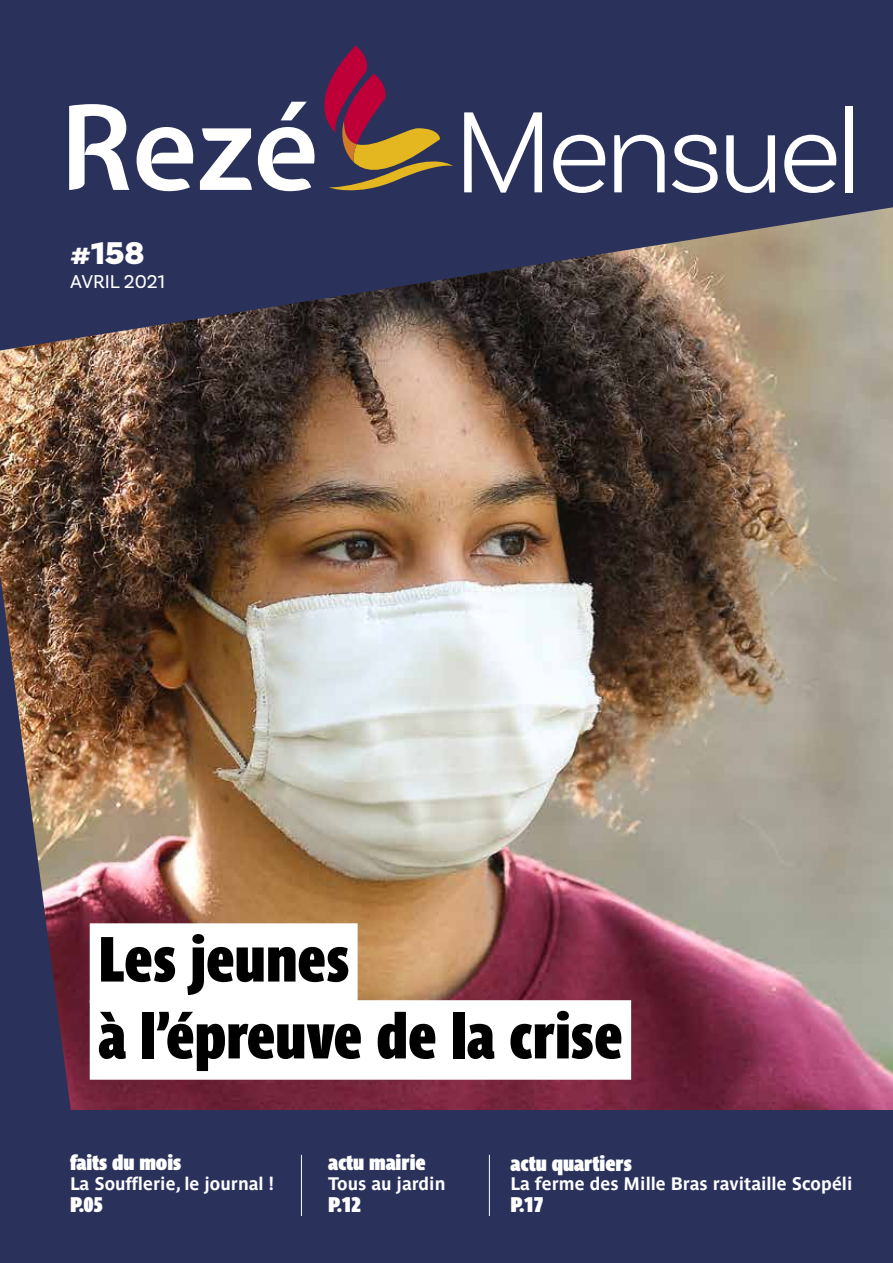
<style>
.page{position:relative;width:893px;height:1263px;background:#fff}
.page>*{position:absolute;margin:0;border:0;box-sizing:border-box;transform-origin:0 0}
.t1{font:300 121.8px "Basic Sans";letter-spacing:-.05em;color:#fff}
.TITRE{font:63px "Parisine Std Comp Sombre";color:#000}
.t2{font:900 33px "Basic Sans";color:#fff}
.SURTITRE-_appel{font:700 21px "Parisine Std Comp Sombre";color:#fff}
.PAGE_-_appel{font:700 21px "Parisine Std Comp Sombre";color:#fff}
.t3{font:19.5px "Basic Sans";color:#fff}
.TEXTE_COURANT_-_appe{font:700 18px "Parisine Std";color:#fff}
</style>
<div class="page">
<img style="left:0;top:0;width:893px;height:1263px">
<div style="left:90px;top:923px;width:268px;height:80px;background:#fff"></div>
<div style="left:90px;top:1000px;width:541px;height:80px;background:#fff"></div>
<svg style="left:69px;top:104px;width:60px;height:86px"></svg>
<svg style="left:200px;top:128px;width:52px;height:62px"></svg>
<svg style="left:137px;top:127px;width:56px;height:64px"></svg>
<svg style="left:258px;top:46px;width:195px;height:152px;background:#5d4a5e"></svg>
<hr style="left:301px;top:1155px;width:1px;height:61px;background:#fff">
<hr style="left:489px;top:1155px;width:1px;height:61px;background:#fff">
<p class="t2" style="left:70px;top:233px;width:76px">#158</p>
<p class="t3" style="left:70px;top:270px;width:96px">AVRIL 2021</p>
<p class="t1" style="left:453px;top:79px;width:411px">Mensuel</p>
<p class="TITRE" style="left:98px;top:922px;width:252px">Les jeunes</p>
<p class="TITRE" style="left:98px;top:999px;width:526px">à l’épreuve de la crise</p>
<p class="SURTITRE-_appel" style="left:70px;top:1150px;width:113px">faits du mois</p>
<p class="TEXTE_COURANT_-_appe" style="left:70px;top:1173px;width:205px">La Soufflerie, le journal !</p>
<p class="PAGE_-_appel" style="left:70px;top:1192px;width:34px">P.05</p>
<p class="SURTITRE-_appel" style="left:328px;top:1150px;width:99px">actu mairie</p>
<p class="TEXTE_COURANT_-_appe" style="left:328px;top:1173px;width:119px">Tous au jardin</p>
<p class="PAGE_-_appel" style="left:328px;top:1192px;width:34px">P.12</p>
<p class="SURTITRE-_appel" style="left:511px;top:1150px;width:123px">actu quartiers</p>
<p class="TEXTE_COURANT_-_appe" style="left:511px;top:1173px;width:343px">La ferme des Mille Bras ravitaille Scopéli</p>
<p class="PAGE_-_appel" style="left:511px;top:1192px;width:34px">P.17</p>
</div>
